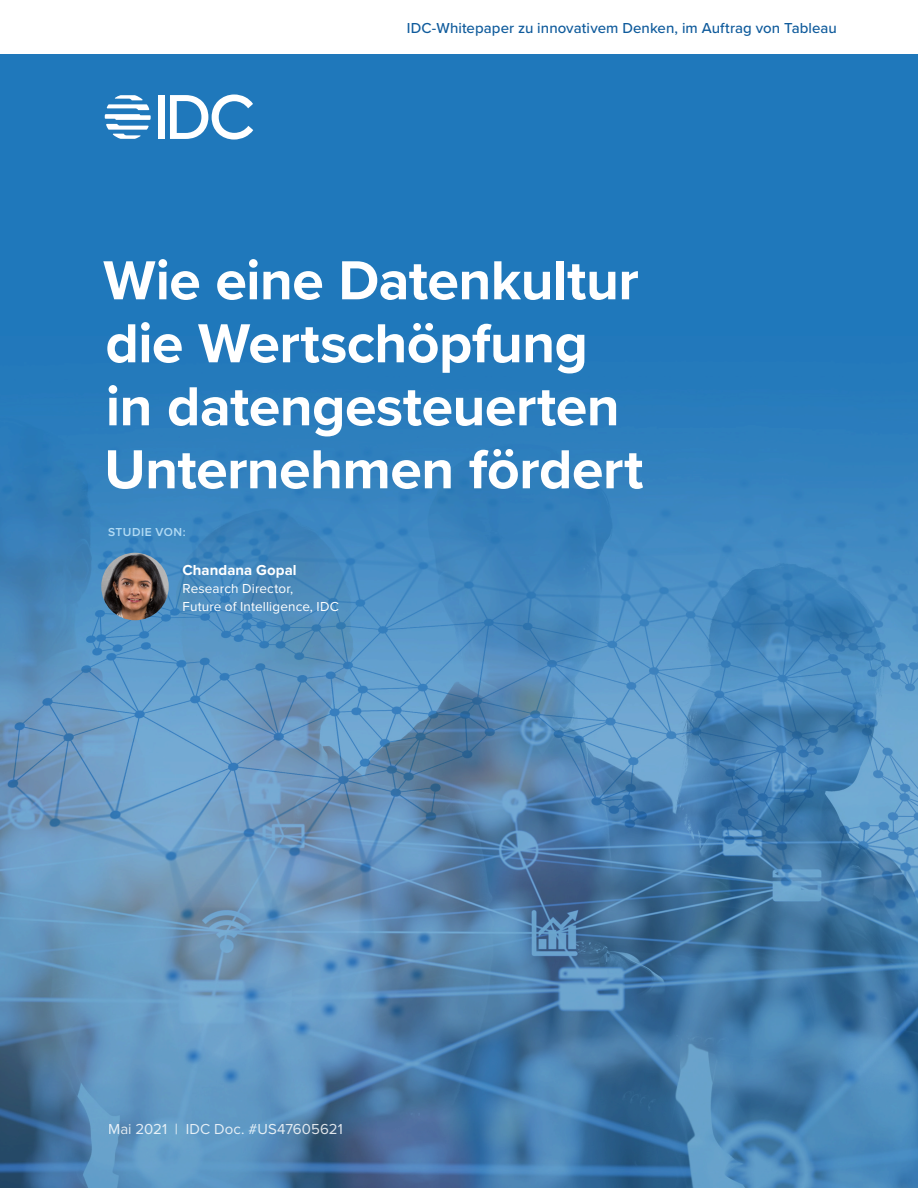
<style>
.page{position:relative;width:918px;height:1188px;background:#fff}
.page>*{position:absolute;margin:0;border:0;box-sizing:border-box;transform-origin:0 0}
.t1{font:700 57px/63px "Proxima Nova";letter-spacing:-.01em;color:#fff}
.t2{font:500 15px "Proxima Nova";letter-spacing:.005em;color:#0f5b9c}
.t3{font:15px "Proxima Nova";letter-spacing:.005em;color:#fff}
.t4{font:700 15px "Proxima Nova";letter-spacing:.005em;color:#fff}
.t5{font:13.5px/18px "Proxima Nova";letter-spacing:.01em;color:#fff}
.t6{font:600 12px "Proxima Nova";letter-spacing:.045em;color:#b2dbf4}
</style>
<div class="page">
<img style="left:0;top:54px;width:918px;height:1134px">
<img style="left:101px;top:553px;width:68px;height:67px;border-radius:34px">
<div style="left:158px;top:95px;width:6px;height:44px;background:#fff"></div>
<svg style="left:170px;top:95px;width:83px;height:45px"></svg>
<svg style="left:105px;top:95px;width:46px;height:44px"></svg>
<p class="t2" style="left:407px;top:17px;width:432px">IDC-Whitepaper zu innovativem Denken, im Auftrag von Tableau</p>
<p class="t1" style="left:103px;top:248px;width:542px">Wie eine Datenkultur die Wertschöpfung in datengesteuerten<br>Unternehmen fördert</p>
<p class="t6" style="left:108px;top:523px;width:79px">STUDIE VON:</p>
<p class="t4" style="left:182px;top:559px;width:116px">Chandana Gopal</p>
<p class="t5" style="left:183px;top:580px;width:158px">Research Director,<br>Future of Intelligence, IDC</p>
<p class="t3" style="left:108px;top:1120px;width:236px">Mai 2021 | IDC Doc. #US47605621</p>
</div>
